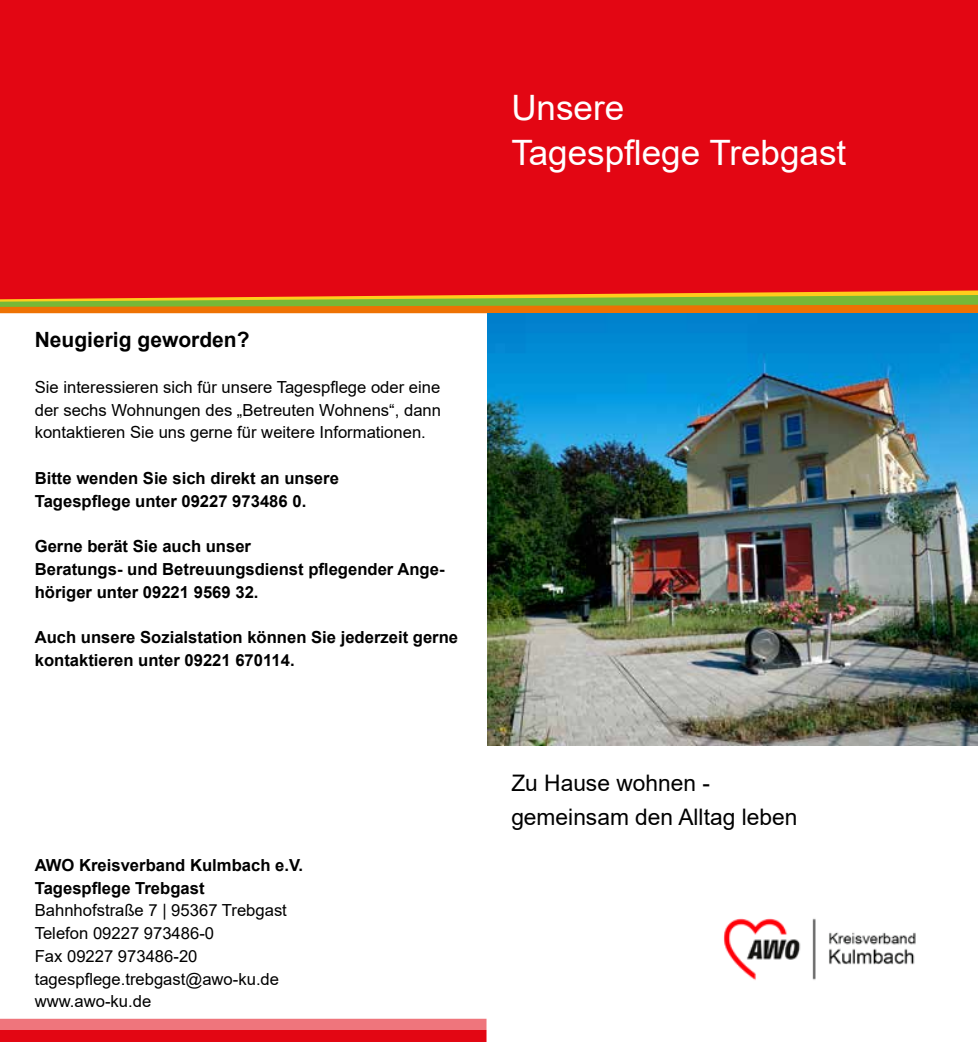
<style>
.page{position:relative;width:978px;height:1042px;background:#fff}
.page>*{position:absolute;margin:0;border:0;box-sizing:border-box;transform-origin:0 0}
.t1{font:35px/45.5px "Arial";color:#fff}
.t2{font:22.75px/34.1px "Arial";color:#000}
.t3{font:700 21px "Arial";color:#000}
.t4{font:700 16.62px/22.8px "Arial";color:#000}
.t5{font:16.62px/22.8px "Arial";color:#000;text-align:justify}
</style>
<div class="page">
<div style="left:0;top:0;width:489px;height:302px;background:#e30613"></div>
<div style="left:487px;top:0;width:490px;height:295px;background:#e30613"></div>
<div style="left:0;top:1019px;width:486px;height:23px;background:#e30613"></div>
<div style="left:0;top:1019px;width:487px;height:11px;background:#ef757c"></div>
<svg style="left:0;top:290px;width:977px;height:23px"></svg>
<img style="left:487px;top:313px;width:490px;height:432px">
<img style="left:723px;top:918px;width:193px;height:62px">
<h1 class="t1" style="left:511px;top:85px;width:336px">Unsere<br>Tagespflege Trebgast</h1>
<p class="t3" style="left:35px;top:325px;width:216px">Neugierig geworden?</p>
<p class="t5" style="left:35px;top:376px;width:408px">Sie interessieren sich für unsere Tagespflege oder eine der sechs Wohnungen des „Betreuten Wohnens“, dann kontaktieren Sie uns gerne für weitere Informationen.</p>
<p class="t4" style="left:35px;top:467px;width:305px">Bitte wenden Sie sich direkt an unsere<br>Tagespflege unter 09227 973486 0.</p>
<p class="t4" style="left:35px;top:535px;width:411px">Gerne berät Sie auch unser<br>Beratungs- und Betreuungsdienst pflegender Ange&shy;höriger unter 09221 9569 32.</p>
<p class="t4" style="left:35px;top:626px;width:425px">Auch unsere Sozialstation können Sie jederzeit gerne kontaktieren unter 09221 670114.</p>
<p class="t4" style="left:35px;top:854px;width:270px">AWO Kreisverband Kulmbach e.V.<br>Tagespflege Trebgast</p>
<p class="t5" style="left:35px;top:899px;width:254px;text-align:left">Bahnhofstraße 7 | 95367 Trebgast<br>Telefon 09227 973486-0<br>Fax 09227 973486-20 tagespflege.trebgast@awo-ku.de www.awo-ku.de</p>
<h2 class="t2" style="left:511px;top:766px;width:287px">Zu Hause wohnen - gemeinsam den Alltag leben</h2>
</div>
